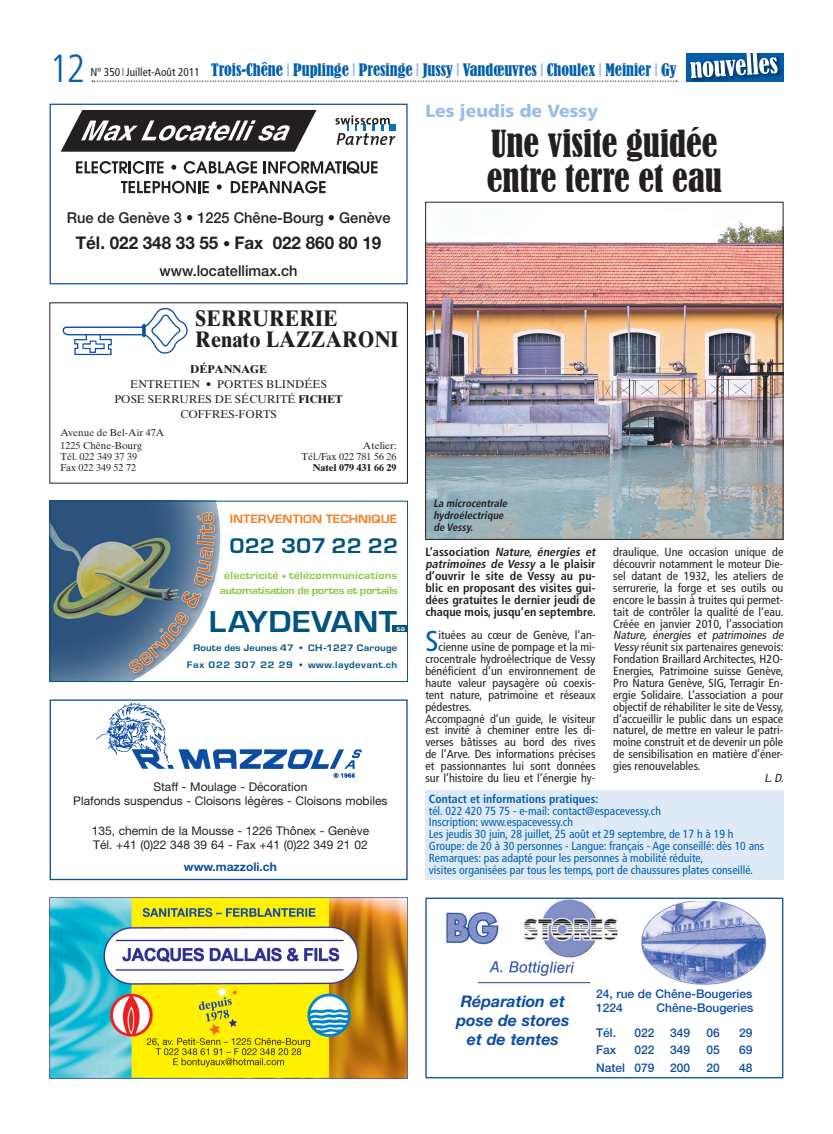
<style>
.page{position:relative;width:833px;height:1134px;background:#fff}
.page>*{position:absolute;margin:0;border:0;box-sizing:border-box;transform-origin:0 0}
.t1{font:300 condensed 39.25px "Frutiger LT Std";color:#015fae}
.t2{font:condensed 35px/35px "Bernard";color:#231f20}
.t3{font:31.25px "Eurostile Bold OV PIGOGC";letter-spacing:.015em;color:#005480;scale:1.1 1}
.t4{font:condensed 28.75px "Frutiger LT Std";color:#015fae}
.t5{font:700 22.5px/21.2px "Times Ten";color:#231f20;scale:.9 1}
.t6{font:22px "Eurostile Bold OV PIGOGC";color:#005480;scale:1.1 1}
.t7{font:700 17.5px "Helvetica Neue";color:#231f20}
.t8{font:900 17.5px "Frutiger LT Std";color:#99bee5}
.t9{font:condensed 16.12px "Bernard";color:#015fae}
.t10{font:italic 700 16px/18.6px "Helvetica Neue";color:#0d4da1;text-align:center}
.t11{font:500 15px "Helvetica Neue";color:#231f20}
.t12{font:12.5px "Eurostile Bold OV PIGOGC";color:#f48026;scale:1.1 1}
.t13{font:12px/14.6px "Helvetica Neue";color:#231f20;text-align:center}
.t14{font:500 12px/14.6px "Helvetica Neue";color:#0d4da1}
.t15{font:700 12px "Helvetica Neue";color:#0d4da1}
.t16{font:condensed 11.75px/11.9px "Frutiger LT Std";color:#231f20;text-align:justify}
.t17{font:condensed 11.75px/11.9px "Frutiger LT Std";color:#015fae}
.t18{font:700 condensed 11.75px/11.9px "Frutiger LT Std";color:#231f20}
.t19{font:700 condensed 11.75px "Frutiger LT Std";color:#015fae}
.t20{font:italic condensed 11.75px "Frutiger LT Std";color:#231f20}
.t21{font:condensed 11.38px "Frutiger LT Std";color:#231f20}
.t22{font:11.25px/15px "Times Ten";color:#231f20;text-align:center}
.t23{font:700 11.25px "Times Ten";color:#231f20}
.t24{font:10.88px/15px "Eurostile Bold OV PIGOGC";color:#8bc63e;text-align:center;scale:1.1 1}
.t25{font:italic 700 condensed 10.62px/11.9px "Frutiger LT Std";color:#231f20}
.t26{font:10px/12.5px "Times Ten";color:#231f20}
.t27{font:700 10px "Times Ten";color:#231f20}
.t28{font:9.75px/16.2px "Eurostile Bold OV PIGOGC";letter-spacing:.02em;color:#005480;text-align:right;scale:1.1 1}
.t29{font:8.12px "Eurostile Bold OV PIGOGC";color:#fff}
.s1{font-weight:500;font-size:15px}
.s2{font-weight:700}
.s3{font-style:italic}
</style>
<div class="page">
<img style="left:688px;top:53px;width:95px;height:29px">
<svg style="left:686px;top:53px;width:91px;height:28px"></svg>
<svg style="left:92px;top:81px;width:585px;height:1px"></svg>
<div style="left:50px;top:699px;width:357px;height:181px;border:1px solid #0d4da1"></div>
<img style="left:95px;top:702px;width:267px;height:76px">
<img style="left:52px;top:503px;width:169px;height:177px">
<div style="left:392px;top:625px;width:15px;height:7px;background:#005480"></div>
<div style="left:50px;top:501px;width:357px;height:181px;border:1px solid #005480"></div>
<div style="left:60px;top:306px;width:130px;height:51px;background:linear-gradient(to bottom,#fff,#fff)"></div>
<img style="left:62px;top:307px;width:126px;height:48px">
<div style="left:50px;top:104px;width:357px;height:180px;border:1px solid #0d4da1"></div>
<svg style="left:61px;top:110px;width:255px;height:42px"></svg>
<svg style="left:335px;top:115px;width:61px;height:30px"></svg>
<svg style="left:76px;top:161px;width:87px;height:13px"></svg>
<svg style="left:171px;top:165px;width:5px;height:5px"></svg>
<svg style="left:184px;top:161px;width:73px;height:13px"></svg>
<svg style="left:264px;top:161px;width:113px;height:13px"></svg>
<svg style="left:121px;top:181px;width:88px;height:12px"></svg>
<svg style="left:217px;top:184px;width:5px;height:5px"></svg>
<svg style="left:231px;top:181px;width:94px;height:12px"></svg>
<img style="left:50px;top:897px;width:357px;height:181px">
<div style="left:425px;top:898px;width:358px;height:180px;border:1px solid #0d4da1"></div>
<hr style="left:478px;top:982px;width:112px;height:1px;background:#0d4da1">
<img style="left:446px;top:912px;width:53px;height:33px">
<img style="left:524px;top:900px;width:93px;height:58px">
<img style="left:489px;top:961px;width:86px;height:16px">
<img style="left:641px;top:901px;width:125px;height:84px">
<img style="left:427px;top:221px;width:354px;height:317px">
<div style="left:425px;top:202px;width:358px;height:338px;border:1px solid #231f20"></div>
<div style="left:425px;top:790px;width:358px;height:90px;background:#deeaf6"></div>
<h1 class="t1" style="left:50px;top:46px;width:37px">12</h1>
<p class="t21" style="left:91px;top:65px;width:111px">Nº 350 <sup>|</sup> Juillet-Août 2011</p>
<h3 class="t9" style="left:211px;top:60px;width:467px">Trois-Chêne <sup>|</sup> Puplinge <sup>|</sup> Presinge <sup>|</sup> Jussy <sup>|</sup> Vandœuvres <sup>|</sup> Choulex <sup>|</sup> Meinier <sup>|</sup> Gy</h3>
<h3 class="t8" style="left:425px;top:100px;width:174px">Les jeudis de Vessy</h3>
<h2 class="t2" style="left:487px;top:127px;width:237px">Une visite guidée entre terre et eau</h2>
<p class="t11" style="left:67px;top:209px;width:325px">Rue de Genève 3 • 1225 Chêne-Bourg • Genève</p>
<h3 class="t7" style="left:76px;top:232px;width:307px">Tél. 022 348 33 55 <span class="s1">•</span> Fax 022 860 80 19</h3>
<p class="t11" style="left:160px;top:261px;width:140px">www.locatellimax.ch</p>
<h3 class="t5" style="left:195px;top:307px;width:227px">SERRURERIE<br>Renato LAZZARONI</h3>
<p class="t23" style="left:190px;top:362px;width:79px">DÉPANNAGE</p>
<p class="t22" style="left:114px;top:376px;width:230px">ENTRETIEN • PORTES BLINDÉES<br>POSE SERRURES DE SÉCURITÉ <span class="s2">FICHET<br></span>COFFRES-FORTS</p>
<p class="t26" style="left:61px;top:427px;width:105px">Avenue de Bel-Air 47A<br>1225 Chêne-Bourg</p>
<p class="t26" style="left:363px;top:439px;width:35px">Atelier:</p>
<p class="t26" style="left:61px;top:450px;width:78px">Tél. 022 349 37 39</p>
<p class="t26" style="left:301px;top:450px;width:97px">Tél./Fax 022 781 56 26</p>
<p class="t26" style="left:61px;top:462px;width:77px">Fax 022 349 52 72</p>
<p class="t27" style="left:313px;top:462px;width:85px">Natel 079 431 66 29</p>
<p class="t12" style="left:230px;top:512px;width:154px">INTERVENTION TECHNIQUE</p>
<h3 class="t6" style="left:229px;top:534px;width:155px">022 307 22 22</h3>
<p class="t24" style="left:220px;top:568px;width:163px">électricité • télécommunications automatisation de portes et portails</p>
<h3 class="t3" style="left:209px;top:604px;width:173px">LAYDEVANT</h3>
<p class="t29" style="left:396px;top:623px;width:10px">sa</p>
<p class="t28" style="left:187px;top:640px;width:193px">Route des Jeunes 47 • CH-1227 Carouge<br>Fax 022 307 22 29 • www.laydevant.ch</p>
<p class="t13" style="left:73px;top:779px;width:316px">Staff - Moulage - Décoration<br>Plafonds suspendus - Cloisons légères - Cloisons mobiles</p>
<p class="t13" style="left:92px;top:823px;width:279px;text-align:left">135, chemin de la Mousse - 1226 Thônex - Genève<br>Tél. +41 (0)22 348 39 64 - Fax +41 (0)22 349 21 02</p>
<p class="t15" style="left:184px;top:859px;width:94px">www.mazzoli.ch</p>
<p class="t25" style="left:433px;top:497px;width:78px">La microcentrale hydroélectrique de Vessy.</p>
<p class="t18" style="left:425px;top:546px;width:174px">L’ a s s o c i a t i o n <span class="s3">Nature, énergies et patrimoines de Vessy</span> a l e p l a i s i r d’ouvrir le site de Vessy au pu&shy;blic en proposant des visites gui&shy;dées gratuites le dernier jeudi de chaque mois, jusqu’en septembre.</p>
<h3 class="t4" style="left:425px;top:624px;width:15px">S</h3>
<p class="t16" style="left:438px;top:629px;width:158px">ituées au cœur de Genève, l’an-</p>
<p class="t16" style="left:438px;top:641px;width:158px">cienne usine de pompage et la mi-</p>
<p class="t16" style="left:425px;top:653px;width:172px">crocentrale hydroélectrique de Vessy</p>
<p class="t16" style="left:425px;top:665px;width:172px">bénéficient d’un environnement de</p>
<p class="t16" style="left:425px;top:677px;width:172px">haute valeur paysagère où coexis-</p>
<p class="t16" style="left:425px;top:689px;width:172px">tent nature, patrimoine et réseaux</p>
<p class="t16" style="left:425px;top:701px;width:48px">pédestres.</p>
<p class="t16" style="left:425px;top:713px;width:172px">Accompagné d’un guide, le visiteur</p>
<p class="t16" style="left:425px;top:724px;width:172px">est invité à cheminer entre les di-</p>
<p class="t16" style="left:425px;top:736px;width:172px">verses bâtisses au bord des rives</p>
<p class="t16" style="left:425px;top:748px;width:172px">de l’Arve. Des informations précises</p>
<p class="t16" style="left:425px;top:760px;width:172px">et passionnantes lui sont données</p>
<p class="t16" style="left:425px;top:772px;width:172px">sur l’histoire du lieu et l’énergie hy-</p>
<p class="t16" style="left:613px;top:546px;width:172px">draulique. Une occasion unique de découvrir notamment le moteur Die&shy;sel datant de 1932, les ateliers de serrurerie, la forge et ses outils ou encore le bassin à truites qui permet&shy;tait de contrôler la qualité de l’eau.<br>Créée en janvier 2010, l’association</p>
<p class="t16" style="left:613px;top:629px;width:174px;text-align:left"><span class="s3">Nature, énergies et patrimoines de Vessy</span> réunit six partenaires genevois:<br>Fondation Braillard Architectes, H2O-Energies, Patrimoine suisse Genève, Pro Natura Genève, SIG, Terragir En&shy;ergie Solidaire. L’association a pour objectif de réhabiliter le site de Vessy, d’accueillir le public dans un espace naturel, de mettre en valeur le patri&shy;moine construit et de devenir un pôle de sensibilisation en matière d’éner&shy;gies renouvelables.</p>
<p class="t20" style="left:764px;top:771px;width:23px">L.D.</p>
<p class="t19" style="left:429px;top:792px;width:171px">Contact et informations pratiques:</p>
<p class="t17" style="left:429px;top:805px;width:337px">tél. 022 420 75 75 - e-mail: contact@espacevessy.ch<br>Inscription: www.espacevessy.ch<br>Les jeudis 30 juin, 28 juillet, 25 août et 29 septembre, de 17 h à 19 h Groupe: de 20 à 30 personnes - Langue: français - Age conseillé: dès 10 ans Remarques: pas adapté pour les personnes à mobilité réduite,<br>visites organisées par tous les temps, port de chaussures plates conseillé.</p>
<h3 class="t10" style="left:456px;top:992px;width:114px">Réparation et pose de stores et de tentes</h3>
<p class="t14" style="left:596px;top:986px;width:158px">24, rue de Chêne-Bougeries<br>1224</p>
<p class="t14" style="left:656px;top:1000px;width:98px">Chêne-Bougeries</p>
<p class="t14" style="left:596px;top:1025px;width:21px">Tél.</p>
<p class="t14" style="left:634px;top:1025px;width:21px">022</p>
<p class="t14" style="left:670px;top:1025px;width:21px">349</p>
<p class="t14" style="left:706px;top:1025px;width:15px">06</p>
<p class="t14" style="left:739px;top:1025px;width:15px">29</p>
<p class="t14" style="left:596px;top:1042px;width:22px">Fax</p>
<p class="t14" style="left:634px;top:1042px;width:21px">022</p>
<p class="t14" style="left:670px;top:1042px;width:21px">349</p>
<p class="t14" style="left:706px;top:1042px;width:15px">05</p>
<p class="t14" style="left:739px;top:1042px;width:15px">69</p>
<p class="t14" style="left:596px;top:1060px;width:60px">Natel 079</p>
<p class="t14" style="left:670px;top:1060px;width:21px">200</p>
<p class="t14" style="left:706px;top:1060px;width:15px">20</p>
<p class="t14" style="left:739px;top:1060px;width:15px">48</p>
</div>
